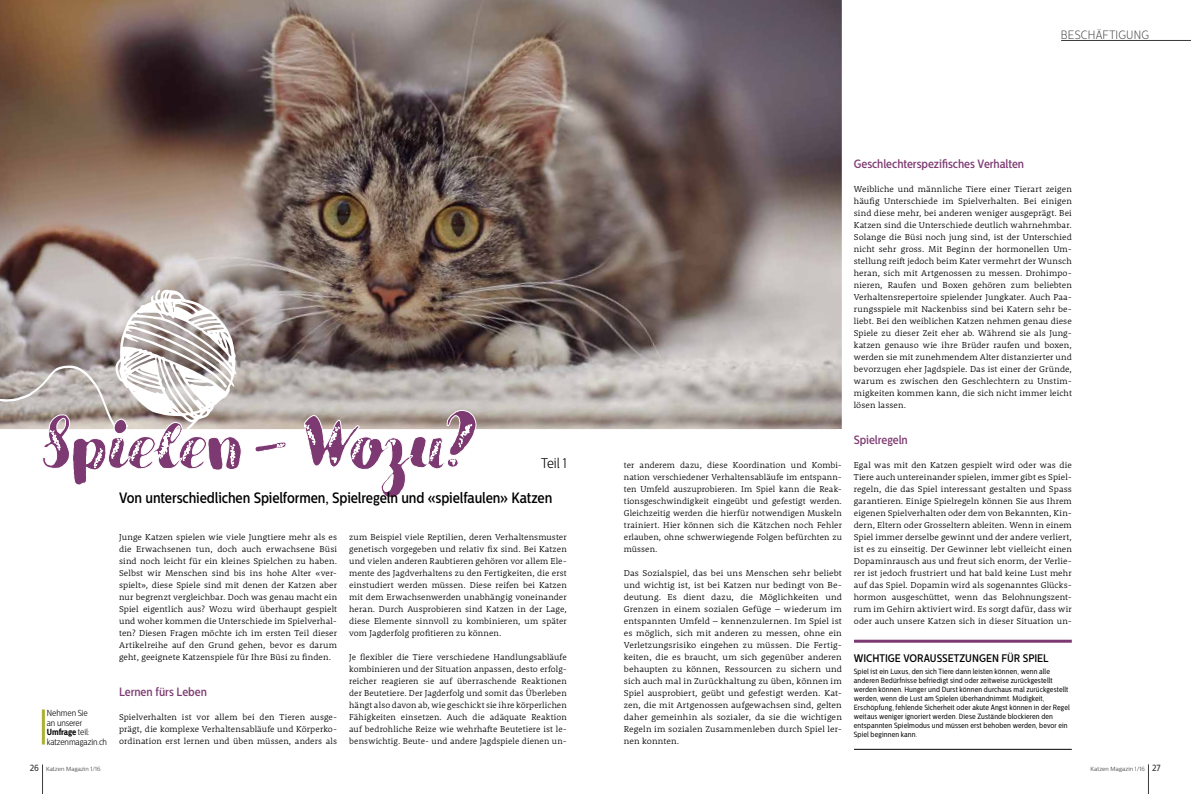
<style>
.page{position:relative;width:1191px;height:794px;background:#fff}
.page>*{position:absolute;margin:0;border:0;box-sizing:border-box;transform-origin:0 0}
.t1{font:89px "TT Compotes Apple Rough";letter-spacing:-.005em;color:#7d3971}
.t2{font:500 15px "Centrale Sans Cnd";letter-spacing:-.005em;color:#000}
.t3{font:300 14px "Centrale Sans Cnd";color:#000}
.t4{font:500 12px "Centrale Sans Cnd";letter-spacing:-.005em;color:#7d3971}
.t5{font:200 12px "Centrale Sans Cnd";letter-spacing:.02em;color:#393a39}
.t6{font:500 11px "Centrale Sans Cnd";color:#000}
.t7{font:300 8.8px/12px "Rooney Pro";letter-spacing:.01em;color:#000;text-align:justify}
.t8{font:300 8.8px/9.5px "Centrale Sans Cnd";letter-spacing:-.01em;color:#000}
.t9{font:7.5px/9px "Centrale Sans Cnd";letter-spacing:.015em;color:#000}
.t10{font:300 6px "Centrale Sans Cnd";letter-spacing:.01em;color:#393a39;scale:1.1 1}
.s1{font-weight:700}
.s2{font-weight:500;font-size:9px}
</style>
<div class="page">
<img style="left:0;top:0;width:842px;height:429px">
<svg style="left:0;top:289px;width:242px;height:140px"></svg>
<svg style="left:304px;top:410px;width:172px;height:19px;background:#b1a59c"></svg>
<hr style="left:42px;top:709px;width:3px;height:35px;background:#aab232">
<hr style="left:42px;top:764px;width:1px;height:30px;background:#393a39">
<hr style="left:1148px;top:764px;width:1px;height:30px;background:#393a39">
<hr style="left:1061px;top:40px;width:130px;height:1px;background:#393a39">
<hr style="left:854px;top:639px;width:217px;height:3px;background:#7d3971">
<hr style="left:854px;top:749px;width:217px;height:1px;background:#000">
<h3 class="t5" style="left:1060px;top:28px;width:90px">BESCHÄFTIGUNG</h3>
<h3 class="t4" style="left:854px;top:157px;width:172px">Geschlechterspezifisches Verhalten</h3>
<p class="t7" style="left:854px;top:183px;width:220px">Weibliche und männliche Tiere einer Tierart zeigen häufig Unterschiede im Spielverhalten. Bei einigen sind diese mehr, bei anderen weniger ausgeprägt. Bei Katzen sind die Unterschiede deutlich wahrnehmbar.<br>Solange die Büsi noch jung sind, ist der Unterschied nicht sehr gross. Mit Beginn der hormonellen Um&shy;stellung reift jedoch beim Kater vermehrt der Wunsch heran, sich mit Artgenossen zu messen. Drohimpo&shy;nieren, Raufen und Boxen gehören zum beliebten Verhaltensrepertoire spielender Jungkater. Auch Paa&shy;rungsspiele mit Nackenbiss sind bei Katern sehr be&shy;liebt. Bei den weiblichen Katzen nehmen genau diese Spiele zu dieser Zeit eher ab. Während sie als Jung&shy;katzen genauso wie ihre Brüder raufen und boxen, werden sie mit zunehmendem Alter distanzierter und bevorzugen eher Jagdspiele. Das ist einer der Gründe, warum es zwischen den Geschlechtern zu Unstim&shy;migkeiten kommen kann, die sich nicht immer leicht lösen lassen.</p>
<h3 class="t4" style="left:854px;top:433px;width:56px">Spielregeln</h3>
<p class="t7" style="left:854px;top:459px;width:220px">Egal was mit den Katzen gespielt wird oder was die Tiere auch untereinander spielen, immer gibt es Spiel&shy;regeln, die das Spiel interessant gestalten und Spass garantieren. Einige Spielregeln können Sie aus Ihrem eigenen Spielverhalten oder dem von Bekannten, Kin&shy;dern, Eltern oder Grosseltern ableiten. Wenn in einem Spiel immer derselbe gewinnt und der andere verliert, ist es zu einseitig. Der Gewinner lebt vielleicht einen Dopaminrausch aus und freut sich enorm, der Verlie&shy;rer ist jedoch frustriert und hat bald keine Lust mehr auf das Spiel. Dopamin wird als sogenanntes Glücks&shy;hormon ausgeschüttet, wenn das Belohnungszent&shy;rum im Gehirn aktiviert wird. Es sorgt dafür, dass wir oder auch unsere Katzen sich in dieser Situation un-</p>
<h1 class="t1" style="left:43px;top:384px;width:436px">Spielen – Wozu?</h1>
<h3 class="t3" style="left:541px;top:455px;width:27px">Teil 1</h3>
<h2 class="t2" style="left:119px;top:489px;width:435px">Von unterschiedlichen Spielformen, Spielregeln und «spielfaulen» Katzen</h2>
<p class="t7" style="left:624px;top:459px;width:220px">ter anderem dazu, diese Koordination und Kombi&shy;nation verschiedener Verhaltensabläufe im entspann&shy;ten Umfeld auszuprobieren. Im Spiel kann die Reak&shy;tionsgeschwindigkeit eingeübt und gefestigt werden.<br>Gleichzeitig werden die hierfür notwendigen Muskeln trainiert. Hier können sich die Kätzchen noch Fehler erlauben, ohne schwerwiegende Folgen befürchten zu müssen.</p>
<p class="t7" style="left:624px;top:567px;width:220px">Das Sozialspiel, das bei uns Menschen sehr beliebt und wichtig ist, ist bei Katzen nur bedingt von Be&shy;deutung. Es dient dazu, die Möglichkeiten und Grenzen in einem sozialen Gefüge – wiederum im entspannten Umfeld – kennenzulernen. Im Spiel ist es möglich, sich mit anderen zu messen, ohne ein Verletzungsrisiko eingehen zu müssen. Die Fertig&shy;keiten, die es braucht, um sich gegenüber anderen behaupten zu können, Ressourcen zu sichern und sich auch mal in Zurückhaltung zu üben, können im Spiel ausprobiert, geübt und gefestigt werden. Kat&shy;zen, die mit Artgenossen aufgewachsen sind, gelten daher gemeinhin als sozialer, da sie die wichtigen Regeln im sozialen Zusammenleben durch Spiel ler&shy;nen konnten.</p>
<p class="t7" style="left:119px;top:531px;width:220px">Junge Katzen spielen wie viele Jungtiere mehr als es die Erwachsenen tun, doch auch erwachsene Büsi sind noch leicht für ein kleines Spielchen zu haben.<br>Selbst wir Menschen sind bis ins hohe Alter «ver&shy;spielt», diese Spiele sind mit denen der Katzen aber nur begrenzt vergleichbar. Doch was genau macht ein Spiel eigentlich aus? Wozu wird überhaupt gespielt und woher kommen die Unterschiede im Spielverhal&shy;ten? Diesen Fragen möchte ich im ersten Teil dieser Artikelreihe auf den Grund gehen, bevor es darum geht, geeignete Katzenspiele für Ihre Büsi zu finden.</p>
<h3 class="t4" style="left:119px;top:685px;width:89px">Lernen fürs Leben</h3>
<p class="t7" style="left:119px;top:711px;width:219px">Spielverhalten ist vor allem bei den Tieren ausge&shy;prägt, die komplexe Verhaltensabläufe und Körperko&shy;ordination erst lernen und üben müssen, anders als</p>
<p class="t7" style="left:349px;top:531px;width:219px">zum Beispiel viele Reptilien, deren Verhaltensmuster genetisch vorgegeben und relativ fix sind. Bei Katzen und vielen anderen Raubtieren gehören vor allem Ele&shy;mente des Jagdverhaltens zu den Fertigkeiten, die erst einstudiert werden müssen. Diese reifen bei Katzen mit dem Erwachsenwerden unabhängig voneinander heran. Durch Ausprobieren sind Katzen in der Lage, diese Elemente sinnvoll zu kombinieren, um später vom Jagderfolg profitieren zu können.</p>
<p class="t7" style="left:349px;top:651px;width:219px">Je flexibler die Tiere verschiedene Handlungsabläufe kombinieren und der Situation anpassen, desto erfolg&shy;reicher reagieren sie auf überraschende Reaktionen der Beutetiere. Der Jagderfolg und somit das Überleben hängt also davon ab, wie geschickt sie ihre körperlichen Fähigkeiten einsetzen. Auch die adäquate Reaktion auf bedrohliche Reize wie wehrhafte Beutetiere ist le&shy;benswichtig. Beute- und andere Jagdspiele dienen un-</p>
<p class="t6" style="left:854px;top:652px;width:196px">WICHTIGE VORAUSSETZUNGEN FÜR SPIEL</p>
<p class="t9" style="left:854px;top:667px;width:217px">Spiel ist ein Luxus, den sich Tiere dann leisten können, wenn alle anderen Bedürfnisse befriedigt sind oder zeitweise zurückgestellt werden können. Hunger und Durst können durchaus mal zurückgestellt werden, wenn die Lust am Spielen überhandnimmt. Müdigkeit, Erschöpfung, fehlende Sicherheit oder akute Angst können in der Regel weitaus weniger ignoriert werden. Diese Zustände blockieren den entspannten Spielmodus und müssen erst behoben werden, bevor ein Spiel beginnen kann.</p>
<p class="t8" style="left:47px;top:708px;width:62px">Nehmen Sie<br>an unserer<br><span class="s1">Umfrage</span> teil: katzenmagazin.ch</p>
<p class="t10" style="left:30px;top:765px;width:66px"><span class="s2">26</span> Katzen Magazin 1/16</p>
<p class="t10" style="left:1090px;top:765px;width:65px">Katzen Magazin 1/16 <span class="s2">27</span></p>
</div>
